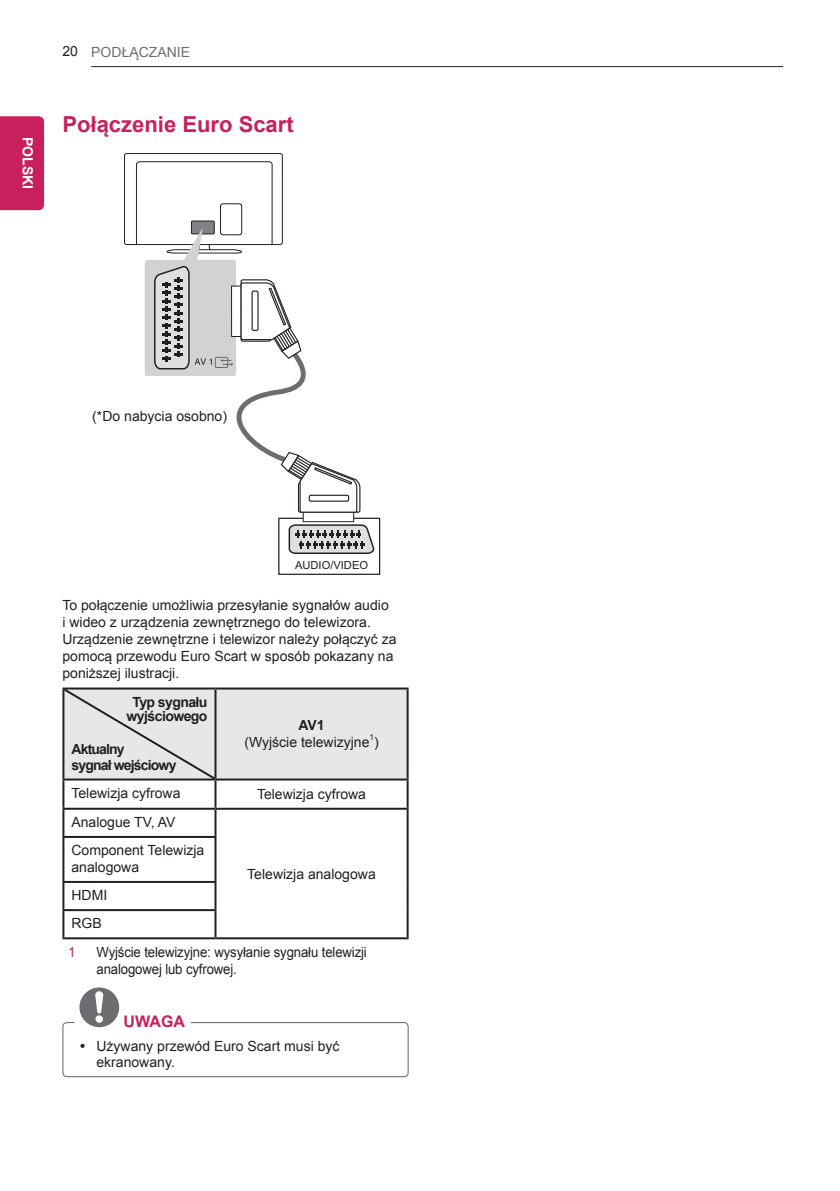
<style>
.page{position:relative;width:840px;height:1191px;background:#fff}
.page>*{position:absolute;margin:0;border:0;box-sizing:border-box;transform-origin:0 0}
._2nd_Title{font:700 22px "Arial";color:#c8205d}
.Noti_Title{font:700 16px "Arial";color:#c8205d}
.Body{font:14px/16.8px "Arial";color:#231f20}
.Number_List{font:14px/16.8px "Arial";letter-spacing:-.01em;color:#231f20;scale:.94 1}
.Body-Bullet{font:14px/16.8px "Arial";color:#231f20}
.Body-2{font:700 14px "Arial";letter-spacing:-.06em;color:#231f20}
.Body-3{font:700 14px "Arial";letter-spacing:-.04em;color:#231f20}
.Section_title{font:14px "Arial";color:#6c6d70}
.t1{font:700 14px "Arial";color:#fff}
.Number_List-2{font:14px "Arial";color:#c8205d;scale:.94 1}
.t2{font:11.2px "Arial";color:#231f20}
.Body-4{font:8.2px "Arial";color:#231f20}
.s1{color:#231f20}
</style>
<div class="page">
<div style="left:0;top:116px;width:44px;height:94px;background:#c8205d"></div>
<hr style="left:91px;top:66px;width:691px;height:1px;background:#231f20">
<svg style="left:124px;top:153px;width:256px;height:422px"></svg>
<div style="left:309px;top:495px;width:39px;height:6px;background:#fff;border-radius:2px"></div>
<div style="left:308px;top:495px;width:41px;height:7px;border:1px solid #231f20;border-radius:2px"></div>
<hr style="left:62px;top:687px;width:153px;height:2px;background:#231f20">
<hr style="left:62px;top:689px;width:2px;height:89px;background:#231f20">
<hr style="left:215px;top:687px;width:193px;height:2px;background:#231f20">
<hr style="left:406px;top:689px;width:2px;height:89px;background:#231f20">
<hr style="left:62px;top:778px;width:153px;height:2px;background:#231f20">
<hr style="left:62px;top:780px;width:2px;height:27px;background:#231f20">
<hr style="left:215px;top:778px;width:193px;height:2px;background:#231f20">
<hr style="left:214px;top:780px;width:2px;height:27px;background:#231f20">
<hr style="left:406px;top:780px;width:2px;height:27px;background:#231f20">
<hr style="left:62px;top:807px;width:153px;height:2px;background:#231f20">
<hr style="left:62px;top:809px;width:2px;height:27px;background:#231f20">
<hr style="left:215px;top:807px;width:193px;height:2px;background:#231f20">
<hr style="left:214px;top:809px;width:2px;height:27px;background:#231f20">
<hr style="left:406px;top:809px;width:2px;height:28px;background:#231f20">
<hr style="left:62px;top:836px;width:154px;height:2px;background:#231f20">
<hr style="left:62px;top:838px;width:2px;height:43px;background:#231f20">
<hr style="left:214px;top:838px;width:2px;height:43px;background:#231f20">
<hr style="left:406px;top:837px;width:2px;height:45px;background:#231f20">
<hr style="left:62px;top:881px;width:154px;height:2px;background:#231f20">
<hr style="left:62px;top:883px;width:2px;height:26px;background:#231f20">
<hr style="left:214px;top:883px;width:2px;height:26px;background:#231f20">
<hr style="left:406px;top:882px;width:2px;height:28px;background:#231f20">
<hr style="left:62px;top:909px;width:154px;height:2px;background:#231f20">
<hr style="left:62px;top:911px;width:2px;height:26px;background:#231f20">
<hr style="left:214px;top:911px;width:2px;height:26px;background:#231f20">
<hr style="left:406px;top:910px;width:2px;height:27px;background:#231f20">
<hr style="left:62px;top:937px;width:153px;height:2px;background:#231f20">
<hr style="left:215px;top:937px;width:193px;height:2px;background:#231f20">
<div style="left:63px;top:688px;width:344px;height:91px;background:#e6e7e9"></div>
<svg style="left:79px;top:987px;width:40px;height:40px"></svg>
<div style="left:95px;top:1015px;width:8px;height:8px;background:#fff;border-radius:50%"></div>
<div style="left:62px;top:1022px;width:346px;height:55px;border:1px solid #636366;border-radius:4px"></div>
<p class="t1" style="left:37px;top:137px;width:54px;rotate:90deg">POLSKI</p>
<p class="Section_title" style="left:62px;top:43px;width:129px"><span class="s1">20</span> PODŁĄCZANIE</p>
<p class="_2nd_Title" style="left:62px;top:110px;width:233px">Połączenie Euro Scart</p>
<p class="Body" style="left:92px;top:408px;width:136px">(*Do nabycia osobno)</p>
<p class="t2" style="left:295px;top:557px;width:74px">AUDIO/VIDEO</p>
<p class="Body" style="left:62px;top:597px;width:335px">To połączenie umożliwia przesyłanie sygnałów audio<br>i wideo z urządzenia zewnętrznego do telewizora.<br>Urządzenie zewnętrzne i telewizor należy połączyć za pomocą przewodu Euro Scart w sposób pokazany na poniższej ilustracji.</p>
<p class="Body-3" style="left:132px;top:692px;width:77px">Typ sygnału</p>
<p class="Body-3" style="left:127px;top:706px;width:82px">wyjściowego</p>
<p class="Body-2" style="left:71px;top:739px;width:55px">Aktualny</p>
<p class="Body-2" style="left:71px;top:755px;width:106px">sygnał wejściowy</p>
<p class="Body-2" style="left:298px;top:715px;width:28px">AV1</p>
<p class="Body" style="left:244px;top:733px;width:136px">(Wyjście telewizyjne )</p>
<p class="Body-4" style="left:369px;top:731px;width:6px">1</p>
<p class="Body" style="left:71px;top:784px;width:110px">Telewizja cyfrowa</p>
<p class="Body" style="left:257px;top:786px;width:110px">Telewizja cyfrowa</p>
<p class="Body" style="left:71px;top:813px;width:106px">Analogue TV, AV</p>
<p class="Body" style="left:247px;top:865px;width:130px">Telewizja analogowa</p>
<p class="Body" style="left:71px;top:842px;width:134px">Component Telewizja analogowa</p>
<p class="Body" style="left:71px;top:887px;width:37px">HDMI</p>
<p class="Body" style="left:71px;top:915px;width:32px">RGB</p>
<p class="Number_List-2" style="left:68px;top:943px;width:9px">1</p>
<p class="Number_List" style="left:96px;top:943px;width:289px">Wyjście telewizyjne: wysyłanie sygnału telewizji analogowej lub cyfrowej.</p>
<p class="Noti_Title" style="left:124px;top:1011px;width:63px">UWAGA</p>
<p class="Body-Bullet" style="left:96px;top:1037px;width:244px">Używany przewód Euro Scart musi być ekranowany.</p>
</div>
